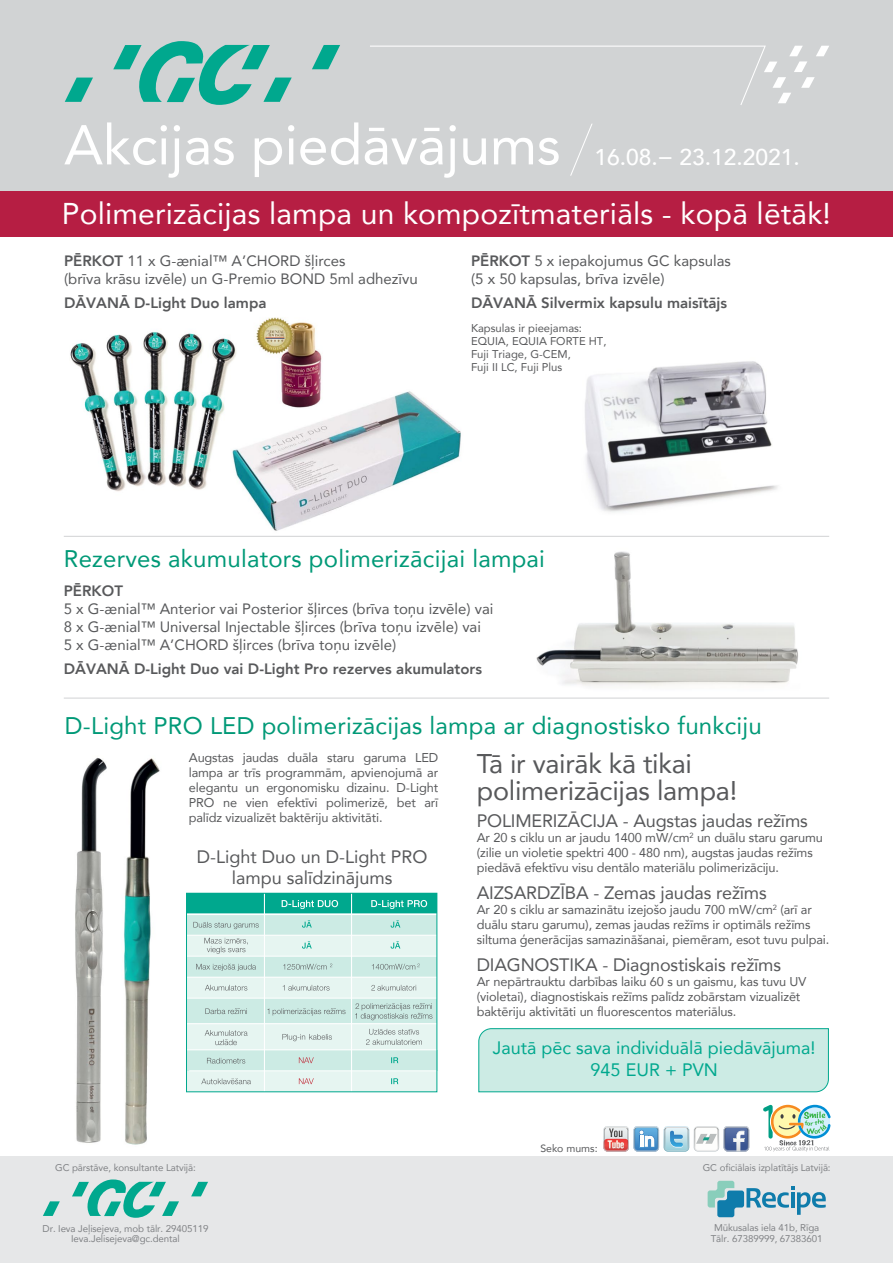
<style>
.page{position:relative;width:893px;height:1263px;background:#fff}
.page>*{position:absolute;margin:0;border:0;box-sizing:border-box;transform-origin:0 0}
.t1{font:55.5px "Avenir";letter-spacing:-.005em;color:#fff}
.t2{font:30px "Avenir";letter-spacing:.005em;color:#fff}
.t3{font:27px/27px "Avenir";letter-spacing:-.01em;color:#58595b}
.t4{font:24px "Avenir";letter-spacing:.01em;color:#097}
.t5{font:500 22.8px "Avenir";color:#fff}
.t6{font:18px/21px "Avenir";letter-spacing:-.01em;color:#58595b;text-align:center}
.t7{font:18px/21.6px "Avenir";color:#00a88e;text-align:center}
.t8{font:15px/18px "Avenir";color:#58595b}
.t9{font:800 15px "Avenir";color:#58595b}
.t10{font:12.75px/15px "Avenir";letter-spacing:-.01em;color:#58595b}
.t11{font:11.25px/12.8px "Avenir";color:#58595b}
.t12{font:10.5px "Avenir";color:#58595b}
.t13{font:9.75px/10.5px "Avenir";letter-spacing:-.01em;color:#808285;text-align:center}
.s1{font-weight:800}
</style>
<div class="page">
<img style="left:0;top:317px;width:893px;height:840px">
<div style="left:0;top:190px;width:893px;height:47px;background:#b61e43"></div>
<div style="left:0;top:0;width:893px;height:191px;background:#d1d3d4"></div>
<svg style="left:370px;top:46px;width:459px;height:59px"></svg>
<svg style="left:65px;top:41px;width:275px;height:64px"></svg>
<svg style="left:570px;top:124px;width:23px;height:52px"></svg>
<div style="left:0;top:1157px;width:893px;height:106px;background:#e6e7e8"></div>
<div style="left:186px;top:893px;width:251px;height:21px;background:#00a88e"></div>
<div style="left:186px;top:914px;width:251px;height:21px;background:#ccebe4"></div>
<div style="left:186px;top:956px;width:251px;height:21px;background:#ccebe4"></div>
<div style="left:186px;top:998px;width:251px;height:26px;background:#ccebe4"></div>
<div style="left:187px;top:1050px;width:250px;height:21px;background:#ccebe4"></div>
<div style="left:186px;top:935px;width:251px;height:21px;background:#e6f5f1"></div>
<div style="left:186px;top:977px;width:251px;height:21px;background:#e6f5f1"></div>
<div style="left:187px;top:1024px;width:250px;height:26px;background:#e6f5f1"></div>
<div style="left:187px;top:1071px;width:250px;height:21px;background:#e6f5f1"></div>
<hr style="left:186px;top:913px;width:251px;height:2px;background:#fff">
<hr style="left:264px;top:893px;width:1px;height:199px;background:#fff">
<hr style="left:351px;top:893px;width:1px;height:199px;background:#fff">
<hr style="left:186px;top:935px;width:251px;height:1px;background:#fff">
<hr style="left:186px;top:956px;width:251px;height:1px;background:#fff">
<hr style="left:186px;top:977px;width:251px;height:1px;background:#fff">
<hr style="left:186px;top:998px;width:251px;height:1px;background:#fff">
<hr style="left:187px;top:1023px;width:250px;height:1px;background:#fff">
<hr style="left:187px;top:1049px;width:250px;height:1px;background:#fff">
<hr style="left:189px;top:1070px;width:248px;height:1px;background:#fff">
<svg style="left:282px;top:900px;width:56px;height:9px"></svg>
<svg style="left:371px;top:900px;width:56px;height:9px"></svg>
<svg style="left:193px;top:922px;width:66px;height:7px"></svg>
<svg style="left:302px;top:920px;width:10px;height:8px"></svg>
<svg style="left:391px;top:920px;width:9px;height:8px"></svg>
<svg style="left:302px;top:941px;width:10px;height:8px"></svg>
<svg style="left:391px;top:941px;width:9px;height:8px"></svg>
<svg style="left:196px;top:964px;width:60px;height:7px"></svg>
<svg style="left:283px;top:963px;width:49px;height:6px"></svg>
<svg style="left:372px;top:963px;width:48px;height:6px"></svg>
<svg style="left:205px;top:985px;width:42px;height:5px"></svg>
<svg style="left:283px;top:985px;width:47px;height:5px"></svg>
<svg style="left:371px;top:985px;width:45px;height:5px"></svg>
<svg style="left:205px;top:1008px;width:42px;height:6px"></svg>
<svg style="left:267px;top:1008px;width:79px;height:7px"></svg>
<svg style="left:355px;top:1003px;width:77px;height:17px"></svg>
<svg style="left:205px;top:1030px;width:43px;height:15px"></svg>
<svg style="left:282px;top:1034px;width:50px;height:7px"></svg>
<svg style="left:366px;top:1029px;width:56px;height:16px"></svg>
<svg style="left:207px;top:1058px;width:38px;height:5px"></svg>
<svg style="left:299px;top:1057px;width:15px;height:6px"></svg>
<svg style="left:391px;top:1057px;width:7px;height:6px"></svg>
<svg style="left:201px;top:1078px;width:50px;height:6px"></svg>
<svg style="left:299px;top:1078px;width:15px;height:6px"></svg>
<svg style="left:391px;top:1078px;width:7px;height:6px"></svg>
<svg style="left:204px;top:938px;width:44px;height:16px"></svg>
<div style="left:186px;top:893px;width:251px;height:199px;border:1px solid #00a88e"></div>
<div style="left:478px;top:1028px;width:351px;height:64px;background:#ccebe4"></div>
<hr style="left:64px;top:698px;width:765px;height:1px;background:#d1d3d4">
<hr style="left:64px;top:536px;width:765px;height:1px;background:#d1d3d4">
<svg style="left:603px;top:1126px;width:146px;height:25px"></svg>
<svg style="left:763px;top:1103px;width:68px;height:48px"></svg>
<svg style="left:43px;top:1179px;width:165px;height:39px"></svg>
<svg style="left:708px;top:1181px;width:118px;height:36px"></svg>
<h1 class="t1" style="left:64px;top:101px;width:498px">Akcijas piedāvājums</h1>
<h3 class="t5" style="left:594px;top:137px;width:207px">16.08.− 23.12.2021.</h3>
<h2 class="t2" style="left:62px;top:190px;width:770px">Polimerizācijas lampa un kompozītmateriāls - kopā lētāk!</h2>
<p class="t8" style="left:64px;top:251px;width:355px"><span class="s1">PĒRKOT</span> 11 x G-ænial™ A’CHORD šļirces<br>(brīva krāsu izvēle) un G-Premio BOND 5ml adhezīvu</p>
<p class="t9" style="left:64px;top:291px;width:204px">DĀVANĀ D-Light Duo lampa</p>
<p class="t8" style="left:471px;top:251px;width:261px"><span class="s1">PĒRKOT</span> 5 x iepakojumus GC kapsulas (5 x 50 kapsulas, brīva izvēle)</p>
<p class="t9" style="left:471px;top:291px;width:258px">DĀVANĀ Silvermix kapsulu maisītājs</p>
<p class="t11" style="left:471px;top:322px;width:137px">Kapsulas ir pieejamas:<br>EQUIA, EQUIA FORTE HT,<br>Fuji Triage, G-CEM,<br>Fuji II LC, Fuji Plus</p>
<h3 class="t4" style="left:64px;top:540px;width:483px">Rezerves akumulators polimerizācijai lampai</h3>
<p class="t9" style="left:64px;top:579px;width:61px">PĒRKOT</p>
<p class="t8" style="left:64px;top:599px;width:431px">5 x G-ænial™ Anterior vai Posterior šļirces (brīva toņu izvēle) vai<br>8 x G-ænial™ Universal Injectable šļirces (brīva toņu izvēle) vai<br>5 x G-ænial™ A’CHORD šļirces (brīva toņu izvēle)</p>
<p class="t9" style="left:64px;top:657px;width:420px">DĀVANĀ D-Light Duo vai D-Light Pro rezerves akumulators</p>
<h3 class="t4" style="left:65px;top:706px;width:699px">D-Light PRO LED polimerizācijas lampa ar diagnostisko funkciju</h3>
<p class="t10" style="left:189px;top:750px;width:251px;text-align:justify">Augstas jaudas duāla staru garuma LED lampa ar trīs programmām, apvienojumā ar elegantu un ergonomisku dizainu. D-Light PRO ne vien efektīvi polimerizē, bet arī palīdz vizualizēt baktēriju aktivitāti.</p>
<h3 class="t6" style="left:197px;top:846px;width:232px">D-Light Duo un D-Light PRO lampu salīdzinājums</h3>
<p class="t13" style="left:55px;top:1162px;width:142px">GC pārstāve, konsultante Latvijā:</p>
<h3 class="t3" style="left:477px;top:749px;width:262px">Tā ir vairāk kā tikai polimerizācijas lampa!</h3>
<h3 class="t6" style="left:477px;top:810px;width:333px">POLIMERIZĀCIJA - Augstas jaudas režīms</h3>
<p class="t10" style="left:477px;top:830px;width:348px">Ar 20 s ciklu un ar jaudu 1400 mW/cm<sup>2</sup> un duālu staru garumu (zilie un violetie spektri 400 - 480 nm), augstas jaudas režīms piedāvā efektīvu visu dentālo materiālu polimerizāciju.</p>
<h3 class="t6" style="left:477px;top:882px;width:291px">AIZSARDZĪBA - Zemas jaudas režīms</h3>
<p class="t10" style="left:477px;top:902px;width:354px">Ar 20 s ciklu ar samazinātu izejošo jaudu 700 mW/cm<sup>2</sup> (arī ar duālu staru garumu), zemas jaudas režīms ir optimāls režīms siltuma ģenerācijas samazināšanai, piemēram, esot tuvu pulpai.</p>
<h3 class="t6" style="left:477px;top:954px;width:306px">DIAGNOSTIKA - Diagnostiskais režīms</h3>
<p class="t10" style="left:477px;top:974px;width:331px">Ar nepārtrauktu darbības laiku 60 s un gaismu, kas tuvu UV (violetai), diagnostiskais režīms palīdz zobārstam vizualizēt baktēriju aktivitāti un fluorescentos materiālus.</p>
<h3 class="t7" style="left:493px;top:1037px;width:324px">Jautā pēc sava individuālā piedāvājuma!<br>945 EUR + PVN</h3>
<p class="t12" style="left:540px;top:1139px;width:59px">Seko mums:</p>
<p class="t13" style="left:703px;top:1162px;width:129px">GC oficiālais izplatītājs Latvijā:</p>
<p class="t13" style="left:43px;top:1223px;width:167px">Dr. Ieva Jeļisejeva, mob tālr. 29405119<br>Ieva.Jelisejeva@gc.dental</p>
<p class="t13" style="left:711px;top:1222px;width:113px">Mūkusalas iela 41b, Rīga<br>Tālr. 67389999, 67383601</p>
</div>
